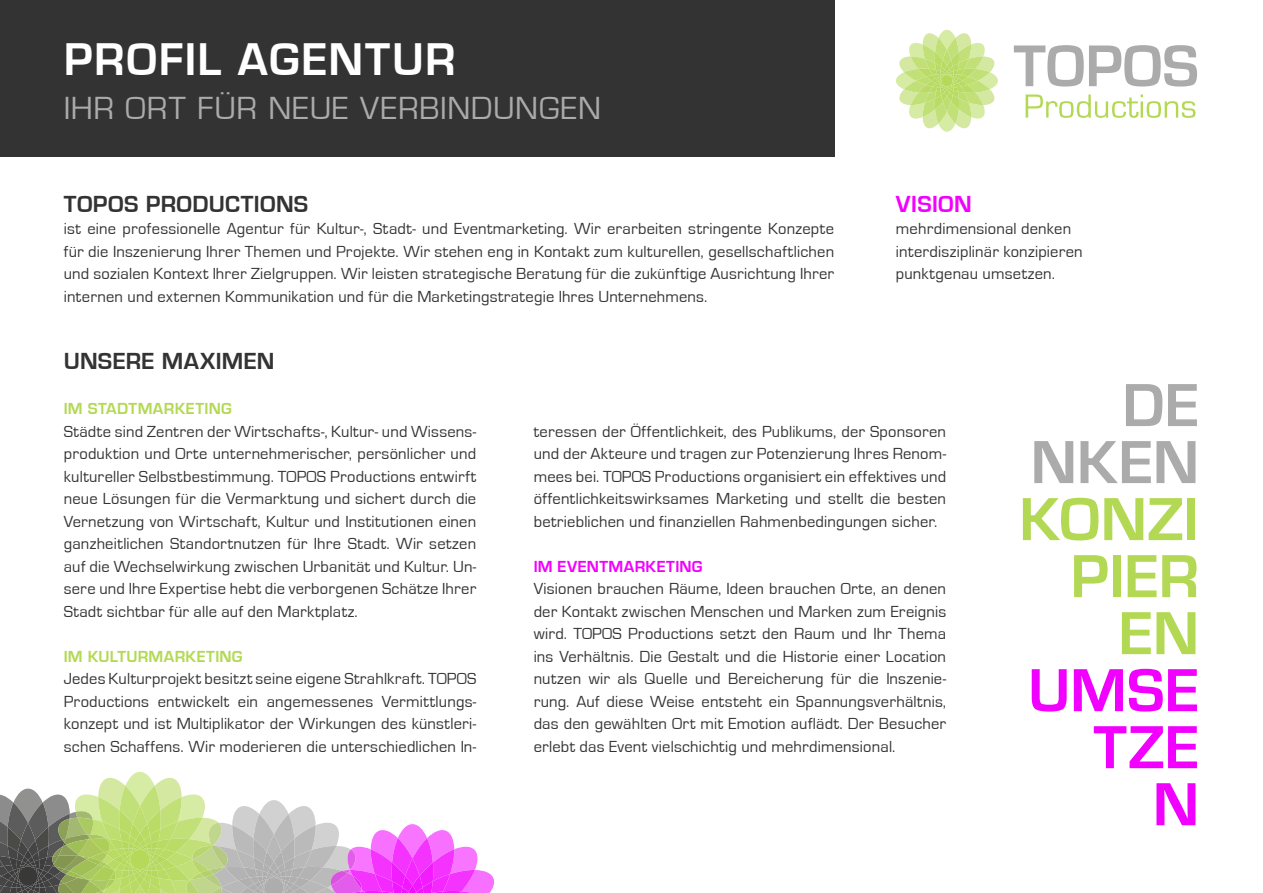
<style>
.page{position:relative;width:1263px;height:893px;background:#fff}
.page>*{position:absolute;margin:0;border:0;box-sizing:border-box;transform-origin:0 0}
.t1{font:700 63px/57px "Eurostile";letter-spacing:.005em;color:#b3d954;text-align:right}
.t2{font:700 63px/57px "Eurostile";letter-spacing:.01em;color:#f200ff;text-align:right}
.t3{font:700 63px/57px "Eurostile";letter-spacing:.005em;color:#ababab;text-align:right}
.t4{font:700 47.25px "Eurostile";letter-spacing:.03em;color:#fff}
.t5{font:33px "Eurostile";letter-spacing:.02em;color:#ababab}
.t6{font:700 24px "Eurostile";letter-spacing:.015em;color:#333}
.t7{font:700 24px "Eurostile";letter-spacing:.015em;color:#f200ff}
.t8{font:16.5px/22.5px "Eurostile";letter-spacing:.01em;color:#333;text-align:justify}
.t9{font:700 16.5px "Eurostile";letter-spacing:.025em;color:#b3d954}
.t10{font:700 16.5px "Eurostile";letter-spacing:.025em;color:#f200ff}
</style>
<div class="page">
<div style="left:0;top:0;width:834px;height:157px;background:#333"></div>
<svg style="left:1014px;top:45px;width:183px;height:42px"></svg>
<svg style="left:1025px;top:94px;width:170px;height:24px"></svg>
<svg style="left:896px;top:30px;width:102px;height:102px"></svg>
<svg style="left:0;top:772px;width:495px;height:121px"></svg>
<h2 class="t4" style="left:64px;top:34px;width:393px">PROFIL AGENTUR</h2>
<h3 class="t5" style="left:64px;top:90px;width:539px">IHR ORT FÜR NEUE VERBINDUNGEN</h3>
<h3 class="t6" style="left:64px;top:191px;width:246px">TOPOS PRODUCTIONS</h3>
<p class="t8" style="left:64px;top:218px;width:772px">ist eine professionelle Agentur für Kultur-, Stadt- und Eventmarketing. Wir erarbeiten stringente Konzepte für die Inszenierung Ihrer Themen und Projekte. Wir stehen eng in Kontakt zum kulturellen, gesellschaftlichen und sozialen Kontext Ihrer Zielgruppen. Wir leisten strategische Beratung für die zukünftige Ausrichtung Ihrer internen und externen Kommunikation und für die Marketingstrategie Ihres Unternehmens.</p>
<h3 class="t7" style="left:896px;top:191px;width:77px">VISION</h3>
<p class="t8" style="left:896px;top:218px;width:188px;text-align:left">mehrdimensional denken interdisziplinär konzipieren punktgenau umsetzen.</p>
<h3 class="t6" style="left:64px;top:348px;width:212px">UNSERE MAXIMEN</h3>
<p class="t9" style="left:64px;top:400px;width:169px">IM STADTMARKETING</p>
<p class="t8" style="left:64px;top:420px;width:414px">Städte sind Zentren der Wirtschafts-, Kultur- und Wissens&shy;produktion und Orte unternehmerischer, persönlicher und kultureller Selbstbestimmung. TOPOS Productions entwirft neue Lösungen für die Vermarktung und sichert durch die Vernetzung von Wirtschaft, Kultur und Institutionen einen ganzheitlichen Standortnutzen für Ihre Stadt. Wir setzen auf die Wechselwirkung zwischen Urbanität und Kultur. Un&shy;sere und Ihre Expertise hebt die verborgenen Schätze Ihrer Stadt sichtbar für alle auf den Marktplatz.</p>
<p class="t9" style="left:64px;top:647px;width:180px">IM KULTURMARKETING</p>
<p class="t8" style="left:64px;top:668px;width:414px">Jedes Kulturprojekt besitzt seine eigene Strahlkraft. TOPOS Productions entwickelt ein angemessenes Vermittlungs&shy;konzept und ist Multiplikator der Wirkungen des künstleri&shy;schen Schaffens. Wir moderieren die unterschiedlichen In-</p>
<p class="t8" style="left:534px;top:420px;width:414px">teressen der Öffentlichkeit, des Publikums, der Sponsoren und der Akteure und tragen zur Potenzierung Ihres Renom&shy;mees bei. TOPOS Productions organisiert ein effektives und öffentlichkeitswirksames Marketing und stellt die besten betrieblichen und finanziellen Rahmenbedingungen sicher.</p>
<p class="t10" style="left:534px;top:557px;width:170px">IM EVENTMARKETING</p>
<p class="t8" style="left:534px;top:578px;width:414px">Visionen brauchen Räume, Ideen brauchen Orte, an denen der Kontakt zwischen Menschen und Marken zum Ereignis wird. TOPOS Productions setzt den Raum und Ihr Thema ins Verhältnis. Die Gestalt und die Historie einer Location nutzen wir als Quelle und Bereicherung für die Inszenie&shy;rung. Auf diese Weise entsteht ein Spannungsverhältnis, das den gewählten Ort mit Emotion auflädt. Der Besucher erlebt das Event vielschichtig und mehrdimensional.</p>
<h1 class="t3" style="left:1031px;top:378px;width:170px">DE<br>NKEN</h1>
<h1 class="t1" style="left:1019px;top:492px;width:182px">KONZI<br>PIER<br>EN</h1>
<h1 class="t2" style="left:1028px;top:663px;width:173px">UMSE<br>TZE<br>N</h1>
</div>
